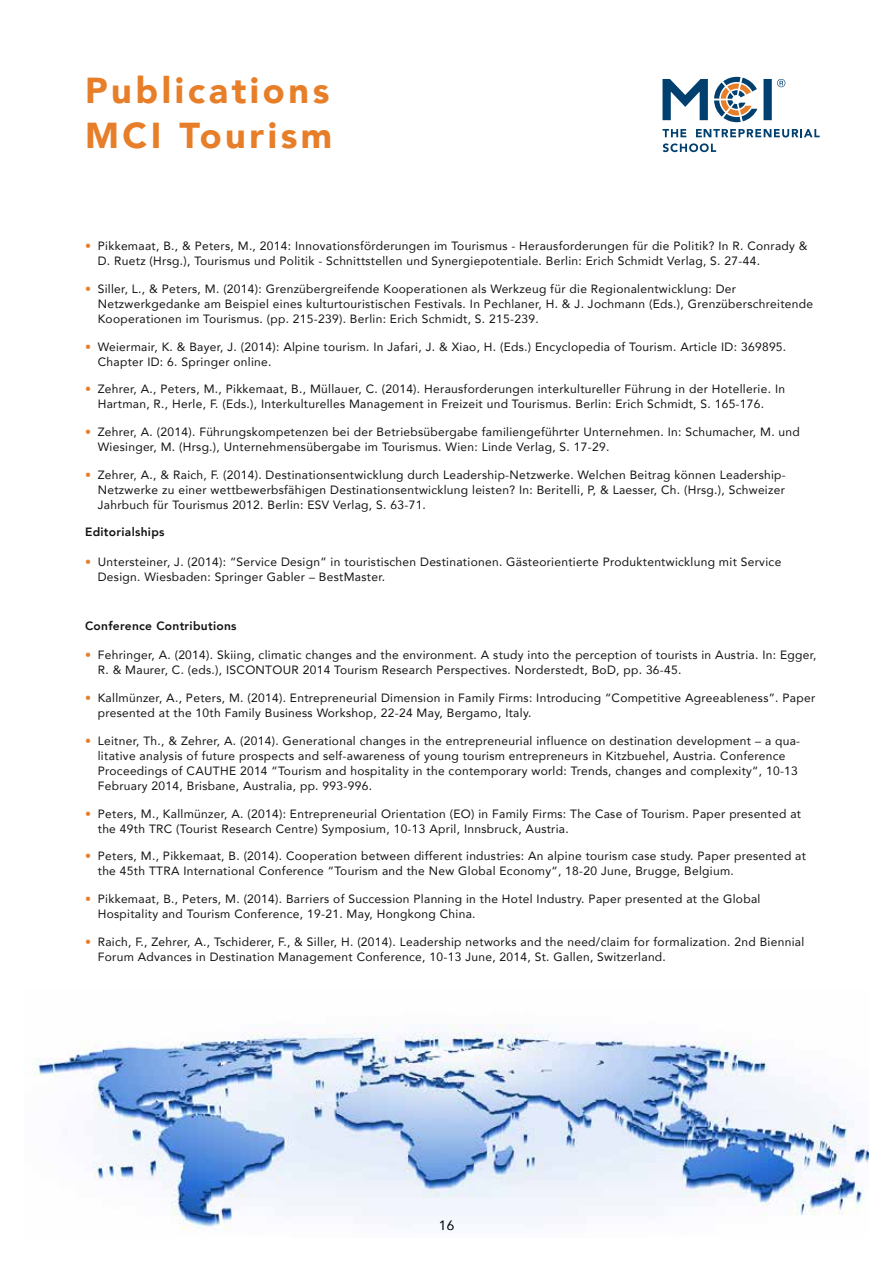
<style>
.page{position:relative;width:893px;height:1263px;background:#fff}
.page>*{position:absolute;margin:0;border:0;box-sizing:border-box;transform-origin:0 0}
.t1{font:900 36px/45px "Avenir";letter-spacing:.1em;color:#e77e29}
.t2{font:13.5px "Avenir";color:#000}
.t3{font:12px/15px "Avenir";letter-spacing:.025em;color:#121212}
.t4{font:800 12px "Avenir";letter-spacing:.025em;color:#121212}
.s1{color:#e77e29}
</style>
<div class="page">
<img style="left:33px;top:1024px;width:835px;height:206px">
<svg style="left:662px;top:129px;width:24px;height:8px"></svg>
<svg style="left:662px;top:77px;width:123px;height:45px"></svg>
<svg style="left:696px;top:129px;width:124px;height:8px"></svg>
<svg style="left:663px;top:143px;width:53px;height:9px"></svg>
<h1 class="t1" style="left:85px;top:67px;width:249px">Publications<br>MCI Tourism</h1>
<p class="t3" style="left:98px;top:238px;width:711px;text-indent:-13px"><span class="s1">•</span> Pikkemaat, B., &amp; Peters, M., 2014: Innovationsförderungen im Tourismus - Herausforderungen für die Politik? In R. Conrady &amp;<br>D. Ruetz (Hrsg.), Tourismus und Politik - Schnittstellen und Synergiepotentiale. Berlin: Erich Schmidt Verlag, S. 27-44.</p>
<p class="t3" style="left:98px;top:281px;width:717px;text-indent:-13px"><span class="s1">•</span> Siller, L., &amp; Peters, M. (2014): Grenzübergreifende Kooperationen als Werkzeug für die Regionalentwicklung: Der<br>Netzwerkgedanke am Beispiel eines kulturtouristischen Festivals. In Pechlaner, H. &amp; J. Jochmann (Eds.), Grenzüberschreitende<br>Kooperationen im Tourismus. (pp. 215-239). Berlin: Erich Schmidt, S. 215-239.</p>
<p class="t3" style="left:98px;top:339px;width:690px;text-indent:-13px"><span class="s1">•</span> Weiermair, K. &amp; Bayer, J. (2014): Alpine tourism. In Jafari, J. &amp; Xiao, H. (Eds.) Encyclopedia of Tourism. Article ID: 369895.<br>Chapter ID: 6. Springer online.</p>
<p class="t3" style="left:98px;top:381px;width:689px;text-indent:-13px"><span class="s1">•</span> Zehrer, A., Peters, M., Pikkemaat, B., Müllauer, C. (2014). Herausforderungen interkultureller Führung in der Hotellerie. In<br>Hartman, R., Herle, F. (Eds.), Interkulturelles Management in Freizeit und Tourismus. Berlin: Erich Schmidt, S. 165-176.</p>
<p class="t3" style="left:98px;top:424px;width:704px;text-indent:-13px"><span class="s1">•</span> Zehrer, A. (2014). Führungskompetenzen bei der Betriebsübergabe familiengeführter Unternehmen. In: Schumacher, M. und<br>Wiesinger, M. (Hrsg.), Unternehmensübergabe im Tourismus. Wien: Linde Verlag, S. 17-29.</p>
<p class="t3" style="left:98px;top:467px;width:690px;text-align:justify;text-indent:-13px"><span class="s1">•</span> Zehrer, A., &amp; Raich, F. (2014). Destinationsentwicklung durch Leadership-Netzwerke. Welchen Beitrag können Leadership-Netzwerke zu einer wettbewerbsfähigen Destinationsentwicklung leisten? In: Beritelli, P, &amp; Laesser, Ch. (Hrsg.), Schweizer Jahrbuch für Tourismus 2012. Berlin: ESV Verlag, S. 63-71.</p>
<p class="t4" style="left:85px;top:523px;width:81px">Editorialships</p>
<p class="t3" style="left:98px;top:553px;width:685px;text-indent:-13px"><span class="s1">•</span> Untersteiner, J. (2014): “Service Design” in touristischen Destinationen. Gästeorientierte Produktentwicklung mit Service<br>Design. Wiesbaden: Springer Gabler – BestMaster.</p>
<p class="t4" style="left:85px;top:616px;width:153px">Conference Contributions</p>
<p class="t3" style="left:98px;top:647px;width:720px;text-indent:-13px"><span class="s1">•</span> Fehringer, A. (2014). Skiing, climatic changes and the environment. A study into the perception of tourists in Austria. In: Egger,<br>R. &amp; Maurer, C. (eds.), ISCONTOUR 2014 Tourism Research Perspectives. Norderstedt, BoD, pp. 36-45.</p>
<p class="t3" style="left:98px;top:690px;width:719px;text-indent:-13px"><span class="s1">•</span> Kallmünzer, A., Peters, M. (2014). Entrepreneurial Dimension in Family Firms: Introducing “Competitive Agreeableness”. Paper presented at the 10th Family Business Workshop, 22-24 May, Bergamo, Italy.</p>
<p class="t3" style="left:98px;top:733px;width:704px;text-indent:-13px"><span class="s1">•</span> Leitner, Th., &amp; Zehrer, A. (2014). Generational changes in the entrepreneurial influence on destination development – a qua&shy;litative analysis of future prospects and self-awareness of young tourism entrepreneurs in Kitzbuehel, Austria. Conference Proceedings of CAUTHE 2014 “Tourism and hospitality in the contemporary world: Trends, changes and complexity“, 10-13<br>February 2014, Brisbane, Australia, pp. 993-996.</p>
<p class="t3" style="left:98px;top:805px;width:705px;text-indent:-13px"><span class="s1">•</span> Peters, M., Kallmünzer, A. (2014): Entrepreneurial Orientation (EO) in Family Firms: The Case of Tourism. Paper presented at the 49th TRC (Tourist Research Centre) Symposium, 10-13 April, Innsbruck, Austria.</p>
<p class="t3" style="left:98px;top:848px;width:710px;text-indent:-13px"><span class="s1">•</span> Peters, M., Pikkemaat, B. (2014). Cooperation between different industries: An alpine tourism case study. Paper presented at the 45th TTRA International Conference “Tourism and the New Global Economy“, 18-20 June, Brugge, Belgium.</p>
<p class="t3" style="left:98px;top:891px;width:664px;text-indent:-13px"><span class="s1">•</span> Pikkemaat, B., Peters, M. (2014). Barriers of Succession Planning in the Hotel Industry. Paper presented at the Global<br>Hospitality and Tourism Conference, 19-21. May, Hongkong China.</p>
<p class="t3" style="left:98px;top:934px;width:708px;text-indent:-13px"><span class="s1">•</span> Raich, F., Zehrer, A., Tschiderer, F., &amp; Siller, H. (2014). Leadership networks and the need/claim for formalization. 2nd Biennial<br>Forum Advances in Destination Management Conference, 10-13 June, 2014, St. Gallen, Switzerland.</p>
<p class="t2" style="left:439px;top:1214px;width:17px">16</p>
</div>
